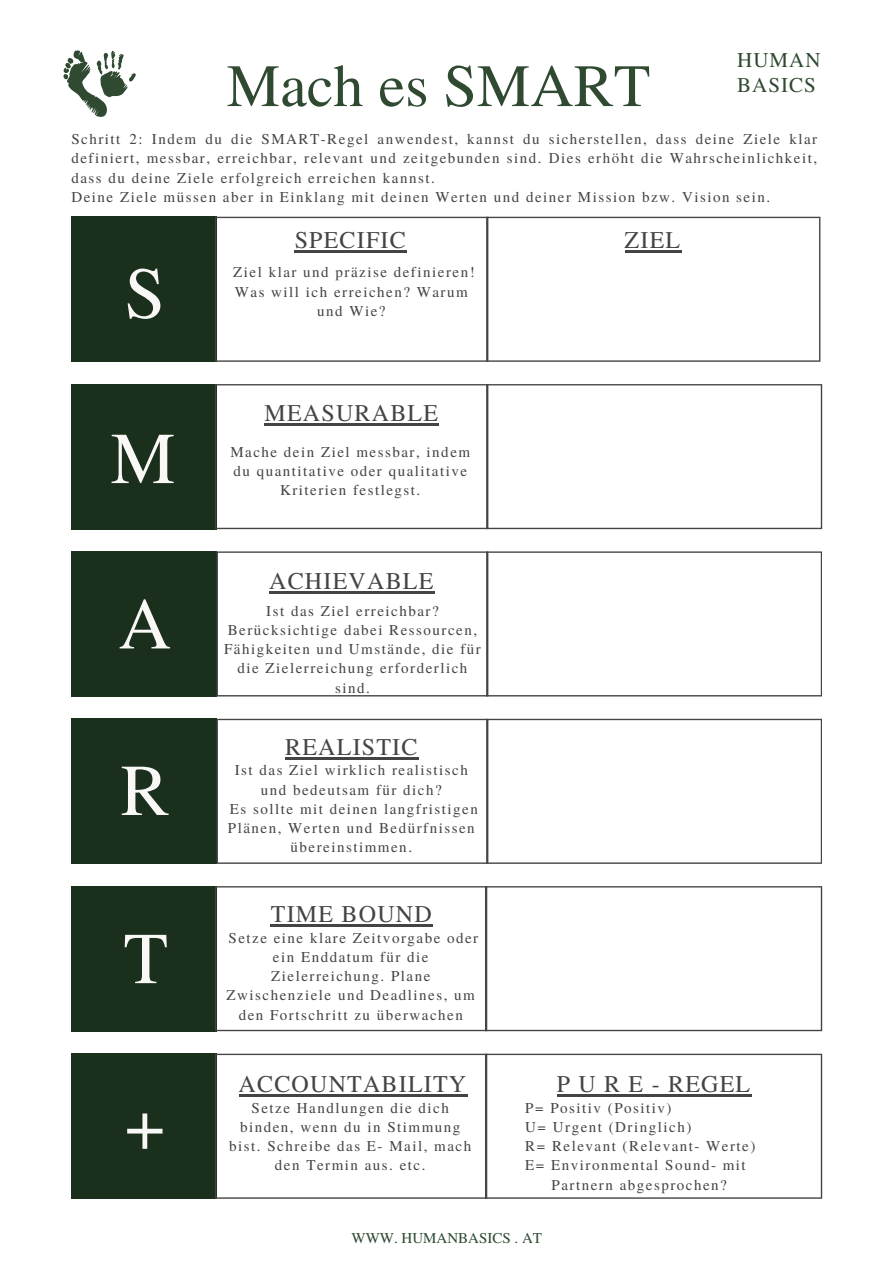
<style>
.page{position:relative;width:894px;height:1264px;background:#fff}
.page>*{position:absolute;margin:0;border:0;box-sizing:border-box;transform-origin:0 0}
.t1{font:72.9px "Te X Gyre Termes";color:#faf8f6}
.t2{font:60px "Te X Gyre Termes";color:#2f4a31}
.t3{font:24px "Te X Gyre Termes";letter-spacing:.05em;color:#444}
.t4{font:21px/24.8px "Te X Gyre Termes";letter-spacing:.05em;color:#2f4a31}
.t5{font:15px/19.2px "Te X Gyre Termes";letter-spacing:.1em;color:#444;text-align:center}
.t6{font:15px "Te X Gyre Termes";color:#2f4a31}
</style>
<div class="page">
<div style="left:71px;top:217px;width:145px;height:145px;background:#1a301d"></div>
<svg style="left:215px;top:217px;width:605px;height:145px"></svg>
<hr style="left:486px;top:217px;width:2px;height:145px;background:#444">
<hr style="left:294px;top:250px;width:113px;height:2px;background:#444">
<div style="left:71px;top:384px;width:145px;height:145px;background:#1a301d"></div>
<svg style="left:215px;top:384px;width:607px;height:145px"></svg>
<hr style="left:486px;top:384px;width:2px;height:145px;background:#444">
<hr style="left:264px;top:423px;width:175px;height:3px;background:#444">
<div style="left:71px;top:551px;width:145px;height:145px;background:#1a301d"></div>
<svg style="left:216px;top:551px;width:606px;height:145px"></svg>
<hr style="left:486px;top:551px;width:2px;height:145px;background:#444">
<hr style="left:269px;top:591px;width:165px;height:2px;background:#444">
<div style="left:71px;top:718px;width:145px;height:145px;background:#1a301d"></div>
<svg style="left:216px;top:718px;width:606px;height:145px"></svg>
<hr style="left:486px;top:718px;width:2px;height:145px;background:#444">
<hr style="left:285px;top:757px;width:133px;height:2px;background:#444">
<div style="left:71px;top:886px;width:145px;height:145px;background:#1a301d"></div>
<svg style="left:215px;top:886px;width:607px;height:145px"></svg>
<hr style="left:485px;top:886px;width:2px;height:145px;background:#444">
<hr style="left:271px;top:924px;width:162px;height:2px;background:#444">
<svg style="left:63px;top:50px;width:73px;height:67px"></svg>
<div style="left:71px;top:1053px;width:145px;height:145px;background:#1a301d"></div>
<svg style="left:215px;top:1053px;width:607px;height:145px"></svg>
<hr style="left:485px;top:1053px;width:2px;height:145px;background:#444">
<hr style="left:238px;top:1094px;width:229px;height:2px;background:#444">
<hr style="left:624px;top:250px;width:57px;height:2px;background:#444">
<hr style="left:556px;top:1094px;width:195px;height:2px;background:#444">
<p class="t2" style="left:227px;top:43px;width:425px">Mach es SMART</p>
<p class="t4" style="left:736px;top:47px;width:85px">HUMAN<br>BASICS</p>
<h2 class="t5" style="left:71px;top:129px;width:747px;text-align:justify">Schritt 2: Indem du die SMART-Regel anwendest, kannst du sicherstellen, dass deine Ziele klar definiert, messbar, erreichbar, relevant und zeitgebunden sind. Dies erhöht die Wahrscheinlichkeit, dass du deine Ziele erfolgreich erreichen kannst.</h2>
<p class="t5" style="left:71px;top:186px;width:700px">Deine Ziele müssen aber in Einklang mit deinen Werten und deiner Mission bzw. Vision sein.</p>
<p class="t1" style="left:124px;top:241px;width:42px">S</p>
<p class="t1" style="left:111px;top:406px;width:66px">M</p>
<p class="t1" style="left:118px;top:571px;width:54px">A</p>
<h2 class="t1" style="left:120px;top:738px;width:50px">R</h2>
<p class="t1" style="left:123px;top:906px;width:46px">T</p>
<p class="t1" style="left:124px;top:1072px;width:43px">+</p>
<h3 class="t3" style="left:294px;top:222px;width:113px">SPECIFIC</h3>
<p class="t5" style="left:233px;top:262px;width:243px">Ziel klar und präzise definieren!</p>
<p class="t5" style="left:235px;top:281px;width:234px">Was will ich erreichen? Warum und Wie?</p>
<p class="t3" style="left:264px;top:396px;width:175px">MEASURABLE</p>
<h2 class="t5" style="left:230px;top:441px;width:241px">Mache dein Ziel messbar, indem du quantitative oder qualitative<br>Kriterien festlegst.</h2>
<p class="t3" style="left:269px;top:563px;width:166px">ACHIEVABLE</p>
<h2 class="t5" style="left:266px;top:600px;width:174px">Ist das Ziel erreichbar?</h2>
<p class="t5" style="left:224px;top:619px;width:258px">Berücksichtige dabei Ressourcen,<br>Fähigkeiten und Umstände, die für die Zielerreichung erforderlich sind.</p>
<p class="t3" style="left:285px;top:729px;width:134px">REALISTIC</p>
<p class="t5" style="left:235px;top:760px;width:234px">Ist das Ziel wirklich realistisch und bedeutsam für dich?</p>
<h2 class="t5" style="left:228px;top:798px;width:251px">Es sollte mit deinen langfristigen<br>Plänen, Werten und Bedürfnissen übereinstimmen.</h2>
<p class="t3" style="left:271px;top:897px;width:162px">TIME BOUND</p>
<p class="t5" style="left:226px;top:927px;width:253px">Setze eine klare Zeitvorgabe oder ein Enddatum für die<br>Zielerreichung. Plane<br>Zwischenziele und Deadlines, um den Fortschritt zu überwachen</p>
<p class="t3" style="left:238px;top:1066px;width:229px">ACCOUNTABILITY</p>
<h2 class="t5" style="left:229px;top:1097px;width:243px">Setze Handlungen die dich binden, wenn du in Stimmung bist. Schreibe das E- Mail, mach den Termin aus. etc.</h2>
<p class="t3" style="left:624px;top:222px;width:57px">ZIEL</p>
<h2 class="t3" style="left:556px;top:1066px;width:195px">PURE-REGEL</h2>
<p class="t5" style="left:525px;top:1097px;width:148px">P= Positiv (Positiv)</p>
<p class="t5" style="left:525px;top:1116px;width:167px">U= Urgent (Dringlich)</p>
<p class="t5" style="left:525px;top:1135px;width:231px">R= Relevant (Relevant- Werte)</p>
<p class="t5" style="left:525px;top:1154px;width:222px">E= Environmental Sound- mit</p>
<p class="t5" style="left:551px;top:1174px;width:177px">Partnern abgesprochen?</p>
<h2 class="t6" style="left:351px;top:1227px;width:192px">WWW. HUMANBASICS . AT</h2>
</div>
